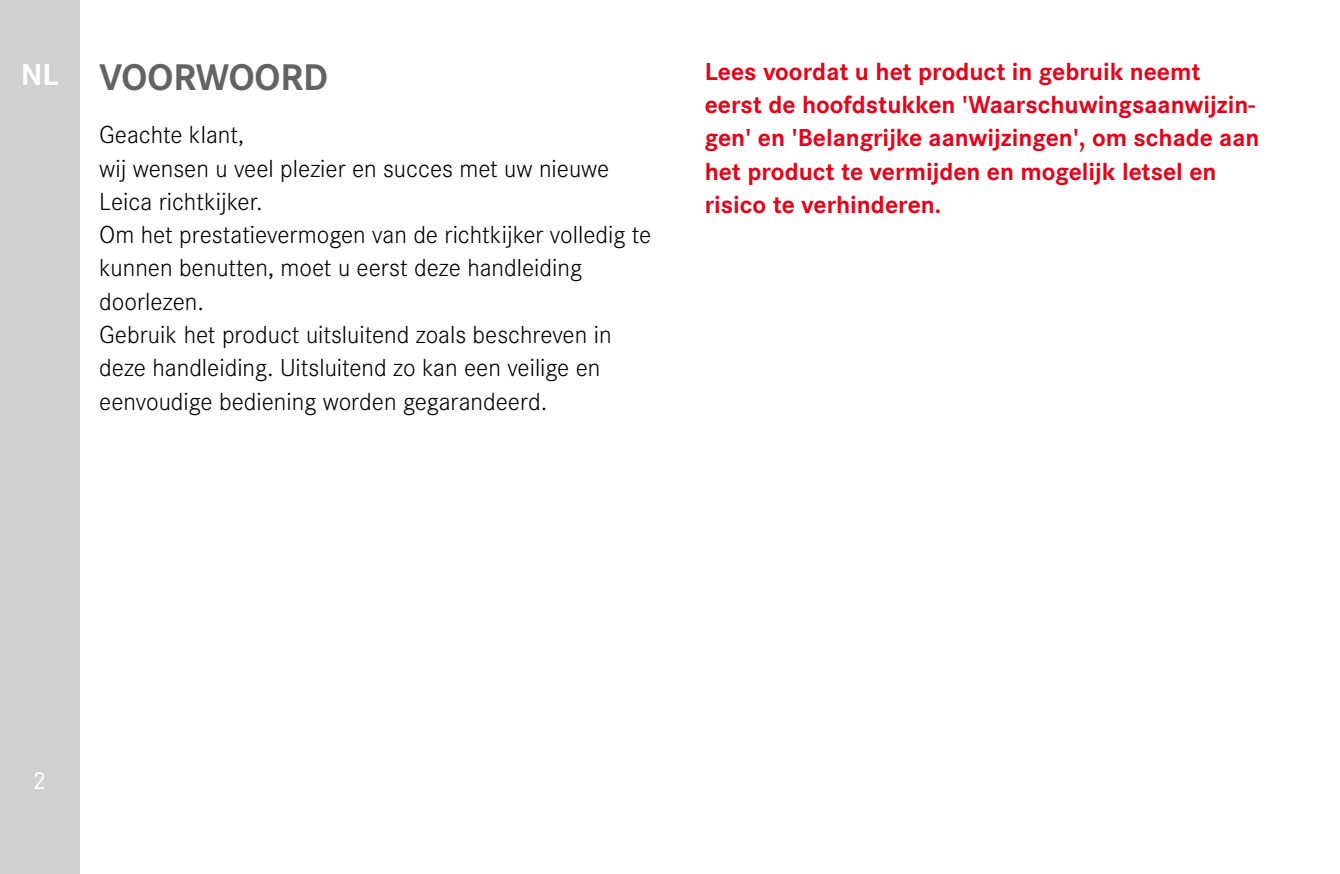
<style>
.page{position:relative;width:1340px;height:874px;background:#fff}
.page>*{position:absolute;margin:0;border:0;box-sizing:border-box;transform-origin:0 0}
.Heading____Chapter{font:700 38.5px "Corporate S";color:#646363}
.t1{font:700 31.5px "Corporate S";color:#fff}
.Text____Body_Text{font:300 25.55px/33.2px "Corporate S";color:#000}
.Text____Body_Text-2{font:700 25.55px/33.2px "Corporate S";color:#e3051b}
.t2{font:25.55px "Corporate S";color:#fff}
</style>
<div class="page">
<div style="left:0;top:0;width:79px;height:873px;background:#d0d0d0"></div>
<p class="t1" style="left:21px;top:49px;width:39px">NL</p>
<p class="Heading____Chapter" style="left:99px;top:47px;width:230px">VOORWOORD</p>
<p class="Text____Body_Text" style="left:99px;top:116px;width:146px">Geachte klant,</p>
<p class="Text____Body_Text" style="left:99px;top:150px;width:511px">wij wensen u veel plezier en succes met uw nieuwe<br>Leica richtkijker.</p>
<p class="Text____Body_Text" style="left:99px;top:216px;width:553px">Om het prestatievermogen van de richtkijker volledig te kunnen benutten, moet u eerst deze handleiding doorlezen.</p>
<p class="Text____Body_Text" style="left:99px;top:316px;width:514px">Gebruik het product uitsluitend zoals beschreven in deze handleiding. Uitsluitend zo kan een veilige en eenvoudige bediening worden gegarandeerd.</p>
<p class="Text____Body_Text-2" style="left:704px;top:53px;width:556px">Lees voordat u het product in gebruik neemt eerst de hoofdstukken 'Waarschuwingsaanwijzin&shy;gen' en 'Belangrijke aanwijzingen', om schade aan het product te vermijden en mogelijk letsel en risico te verhinderen.</p>
<p class="t2" style="left:33px;top:761px;width:15px">2</p>
</div>
